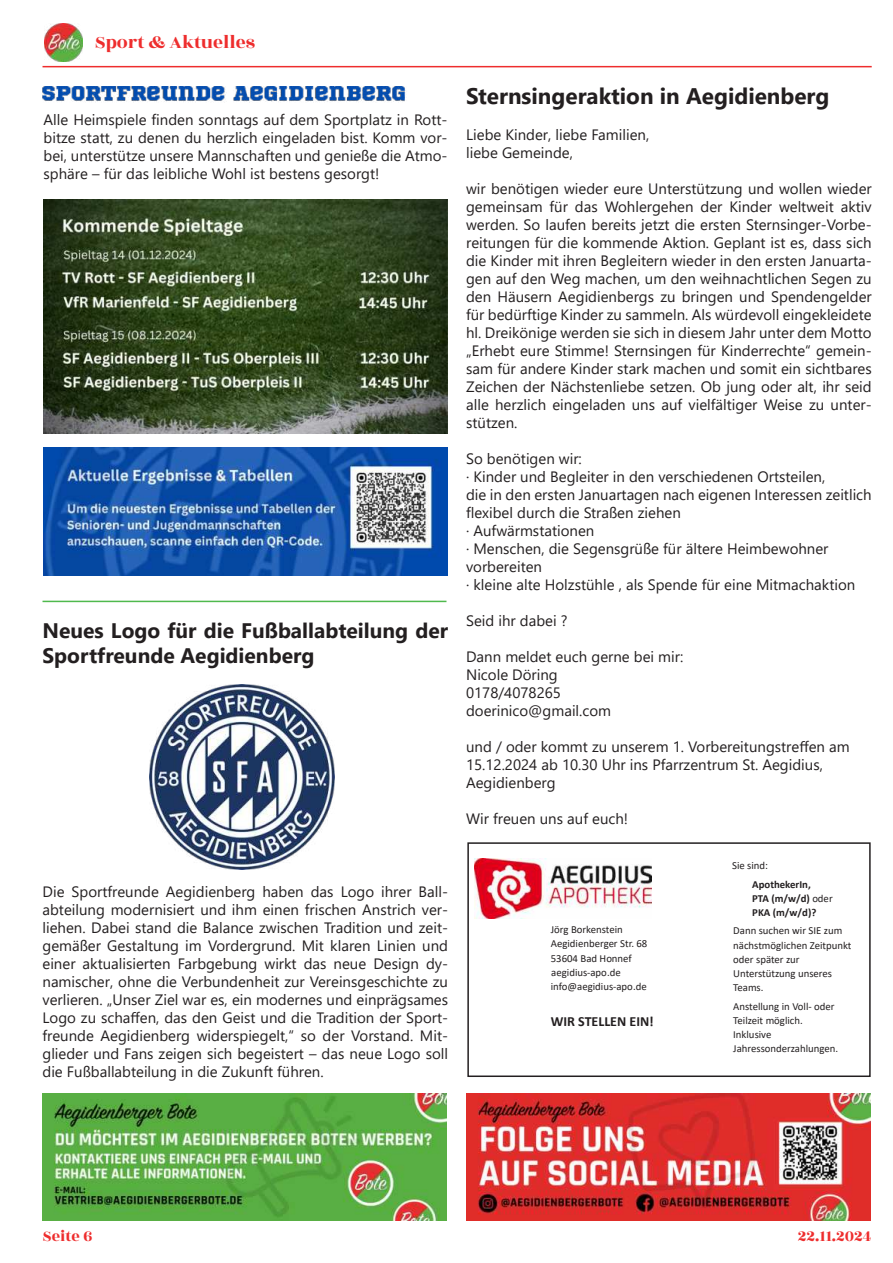
<style>
.page{position:relative;width:893px;height:1263px;background:#fff}
.page>*{position:absolute;margin:0;border:0;box-sizing:border-box;transform-origin:0 0}
.t1{font:700 22.5px "Segoe UI";color:#231f20}
.t2{font:700 21px/25.2px "Segoe UI";color:#231f20}
.t3{font:19.5px "Rozha One";color:#ee2d2d}
.t4{font:16.5px "Rozha One";color:#ee2d2d}
.t5{font:15px/18px "Segoe UI";color:#231f20}
.t6{font:700 13.95px "Calibri";color:#231f20}
.t7{font:10.8px/14.1px "Calibri";color:#231f20}
.t8{font:700 10.8px/14.1px "Calibri";color:#231f20}
.s1{font-weight:400}
</style>
<div class="page">
<hr style="left:43px;top:66px;width:829px;height:1px;background:#ee2d2d">
<img style="left:45px;top:23px;width:38px;height:39px">
<hr style="left:43px;top:601px;width:403px;height:1px;background:#4fb94d">
<img style="left:43px;top:86px;width:363px;height:17px">
<img style="left:44px;top:199px;width:404px;height:234px">
<img style="left:44px;top:448px;width:404px;height:127px">
<img style="left:150px;top:685px;width:185px;height:185px">
<img style="left:475px;top:859px;width:177px;height:59px">
<div style="left:467px;top:842px;width:404px;height:235px;border:2px solid #231f20"></div>
<img style="left:43px;top:1093px;width:403px;height:127px">
<img style="left:467px;top:1093px;width:404px;height:127px">
<h3 class="t3" style="left:95px;top:35px;width:162px">Sport &amp; Aktuelles</h3>
<p class="t5" style="left:44px;top:109px;width:405px;text-align:justify">Alle Heimspiele 昀椀nden sonntags auf dem Sportplatz in Rott&shy;bitze statt, zu denen du herzlich eingeladen bist. Komm vor&shy;bei, unterstütze unsere Mannschaften und genieße die Atmo&shy;sphäre – für das leibliche Wohl ist bestens gesorgt!</p>
<h2 class="t2" style="left:43px;top:620px;width:407px">Neues Logo für die Fußballabteilung der<br>Sportfreunde Aegidienberg</h2>
<p class="t5" style="left:43px;top:884px;width:407px;text-align:justify">Die Sportfreunde Aegidienberg haben das Logo ihrer Ball&shy;abteilung modernisiert und ihm einen frischen Anstrich ver&shy;liehen. Dabei stand die Balance zwischen Tradition und zeit&shy;gemäßer Gestaltung im Vordergrund. Mit klaren Linien und einer aktualisierten Farbgebung wirkt das neue Design dy&shy;namischer, ohne die Verbundenheit zur Vereinsgeschichte zu verlieren. „Unser Ziel war es, ein modernes und einprägsames Logo zu scha昀昀en, das den Geist und die Tradition der Sport&shy;freunde Aegidienberg widerspiegelt,“ so der Vorstand. Mit&shy;glieder und Fans zeigen sich begeistert – das neue Logo soll die Fußballabteilung in die Zukunft führen.</p>
<h1 class="t1" style="left:466px;top:87px;width:365px">Sternsingeraktion in Aegidienberg</h1>
<p class="t5" style="left:466px;top:127px;width:185px">Liebe Kinder, liebe Familien, liebe Gemeinde,</p>
<p class="t5" style="left:466px;top:181px;width:407px;text-align:justify">wir benötigen wieder eure Unterstützung und wollen wieder gemeinsam für das Wohlergehen der Kinder weltweit aktiv werden. So laufen bereits jetzt die ersten Sternsinger-Vorbe&shy;reitungen für die kommende Aktion. Geplant ist es, dass sich die Kinder mit ihren Begleitern wieder in den ersten Januarta&shy;gen auf den Weg machen, um den weihnachtlichen Segen zu den Häusern Aegidienbergs zu bringen und Spendengelder für bedürftige Kinder zu sammeln. Als würdevoll eingekleidete hl. Dreikönige werden sie sich in diesem Jahr unter dem Motto „Erhebt eure Stimme! Sternsingen für Kinderrechte“ gemein&shy;sam für andere Kinder stark machen und somit ein sichtbares Zeichen der Nächstenliebe setzen. Ob jung oder alt, ihr seid alle herzlich eingeladen uns auf vielfältiger Weise zu unter&shy;stützen.</p>
<p class="t5" style="left:466px;top:451px;width:407px">So benötigen wir:<br>· Kinder und Begleiter in den verschiedenen Ortsteilen,<br>die in den ersten Januartagen nach eigenen Interessen zeitlich昀氀exibel durch die Straßen ziehen<br>· Aufwärmstationen<br>· Menschen, die Segensgrüße für ältere Heimbewohner vorbereiten<br>· kleine alte Holzstühle , als Spende für eine Mitmachaktion</p>
<p class="t5" style="left:466px;top:613px;width:103px">Seid ihr dabei ?</p>
<p class="t5" style="left:466px;top:649px;width:219px">Dann meldet euch gerne bei mir:<br>Nicole Döring<br>0178/4078265 doerinico@gmail.com</p>
<p class="t5" style="left:466px;top:736px;width:385px">und / oder kommt zu unserem 1. Vorbereitungstre昀昀en am<br>15.12.2024 ab 10.30 Uhr ins Pfarrzentrum St. Aegidius,<br>Aegidienberg</p>
<p class="t5" style="left:466px;top:811px;width:164px">Wir freuen uns auf euch!</p>
<p class="t7" style="left:551px;top:923px;width:98px">Jörg Borkenstein<br>Aegidienberger Str. 68<br>53604 Bad Honnef aegidius-apo.de info@aegidius-apo.de</p>
<p class="t6" style="left:551px;top:1015px;width:105px">WIR STELLEN EIN!</p>
<p class="t7" style="left:732px;top:859px;width:38px">Sie sind:</p>
<p class="t8" style="left:752px;top:878px;width:82px">ApothekerIn,<br>PTA (m/w/d) <span class="s1">oder<br></span>PKA (m/w/d)?</p>
<p class="t7" style="left:733px;top:925px;width:120px">Dann suchen wir SIE zum nächstmöglichen Zeitpunkt oder später zur<br>Unterstützung unseres<br>Teams.</p>
<p class="t7" style="left:733px;top:1000px;width:107px">Anstellung in Voll- oder<br>Teilzeit möglich.<br>Inklusive<br>Jahressonderzahlungen.</p>
<p class="t4" style="left:43px;top:1230px;width:52px">Seite 6</p>
<p class="t4" style="left:798px;top:1226px;width:75px">22.11.2024</p>
</div>
